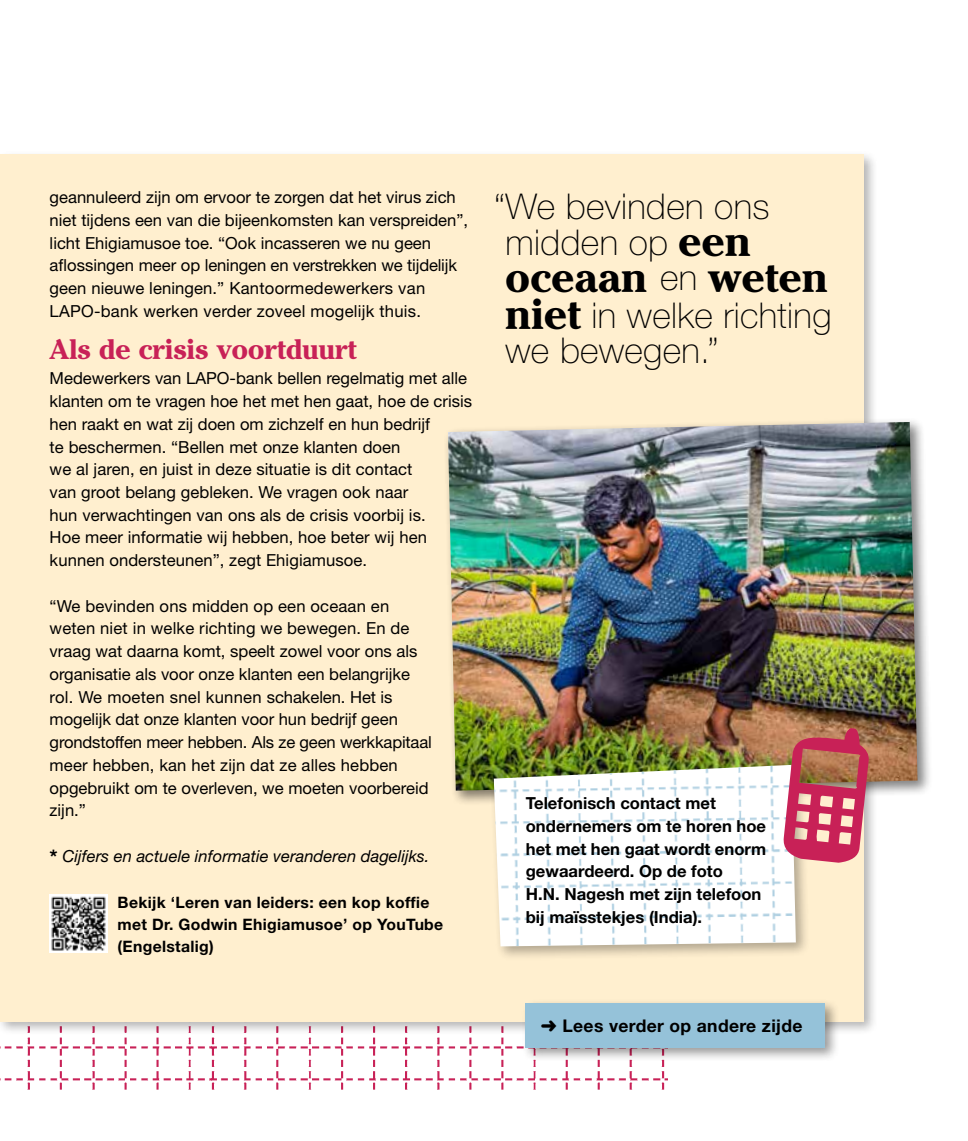
<style>
.page{position:relative;width:968px;height:1141px;background:#fff}
.page>*{position:absolute;margin:0;border:0;box-sizing:border-box;transform-origin:0 0}
.t1{font:700 42.18px "Cheltenham ITCBQ";letter-spacing:.01em;color:#000}
.t2{font:100 35.52px/35.7px "Helvetica Neue LT Std";letter-spacing:.01em;color:#000;text-align:center}
.t3{font:700 28px "Cheltenham ITCBQ";color:#c82157}
.t4{font:700 17.5px "Helvetica Neue LT Std";letter-spacing:.02em;color:#000}
.t5{font:16.62px/22.8px "Helvetica Neue LT Std";color:#000}
.t6{font:700 16.62px/22.8px "Helvetica Neue LT Std";color:#000}
.t7{font:italic 16.62px "Helvetica Neue LT Std";color:#000}
.t8{font:700 15.75px/21.9px "Helvetica Neue LT Std";letter-spacing:.02em;color:#000}
.s1{font-weight:700;font-style:normal;font-size:20.12px}
.s2{font-family:"Cheltenham ITCBQ";font-weight:700;font-size:42.18px}
.s3{font-family:"Helvetica Neue LT Std";font-weight:100;font-size:35.52px}
</style>
<div class="page">
<img style="left:0;top:1037px;width:212px;height:53px">
<img style="left:212px;top:1037px;width:456px;height:53px">
<div style="left:0;top:150px;width:878px;height:886px;background:#000;opacity:.3"></div>
<div style="left:0;top:155px;width:863px;height:867px;background:#ffefcf"></div>
<div style="left:443px;top:418px;width:489px;height:388px;background:#000;opacity:.5"></div>
<img style="left:448px;top:422px;width:469px;height:369px">
<div style="left:489px;top:761px;width:321px;height:200px;background:#000;opacity:.3"></div>
<img style="left:493px;top:765px;width:302px;height:181px">
<img style="left:50px;top:895px;width:58px;height:58px">
<div style="left:521px;top:999px;width:318px;height:63px;background:#000;opacity:.4"></div>
<div style="left:525px;top:1003px;width:299px;height:45px;background:#95c2d9"></div>
<svg style="left:782px;top:728px;width:87px;height:135px;background:#c96370"></svg>
<p class="t5" style="left:50px;top:186px;width:420px">geannuleerd zijn om ervoor te zorgen dat het virus zich niet tijdens een van die bijeenkomsten kan verspreiden”, licht Ehigiamusoe toe. “Ook incasseren we nu geen aflossingen meer op leningen en verstrekken we tijdelijk geen nieuwe leningen.” Kantoormedewerkers van LAPO-bank werken verder zoveel mogelijk thuis.</p>
<h3 class="t3" style="left:50px;top:333px;width:308px">Als de crisis voortduurt</h3>
<p class="t5" style="left:50px;top:367px;width:424px">Medewerkers van LAPO-bank bellen regelmatig met alle klanten om te vragen hoe het met hen gaat, hoe de crisis hen raakt en wat zij doen om zichzelf en hun bedrijf<br>te beschermen. “Bellen met onze klanten doen<br>we al jaren, en juist in deze situatie is dit contact<br>van groot belang gebleken. We vragen ook naar<br>hun verwachtingen van ons als de crisis voorbij is.<br>Hoe meer informatie wij hebben, hoe beter wij hen kunnen ondersteunen”, zegt Ehigiamusoe.</p>
<p class="t5" style="left:50px;top:594px;width:383px">“We bevinden ons midden op een oceaan en weten niet in welke richting we bewegen. En de vraag wat daarna komt, speelt zowel voor ons als organisatie als voor onze klanten een belangrijke rol. We moeten snel kunnen schakelen. Het is mogelijk dat onze klanten voor hun bedrijf geen grondstoffen meer hebben. Als ze geen werkkapitaal meer hebben, kan het zijn dat ze alles hebben opgebruikt om te overleven, we moeten voorbereid zijn.”</p>
<p class="t7" style="left:50px;top:846px;width:381px"><span class="s1">*</span> Cijfers en actuele informatie veranderen dagelijks.</p>
<p class="t8" style="left:118px;top:891px;width:327px">Bekijk ‘Leren van leiders: een kop koffie met Dr. Godwin Ehigiamusoe’ op YouTube (Engelstalig)</p>
<h2 class="t2" style="left:494px;top:189px;width:277px">“We bevinden ons midden op <span class="s2">een</span></h2>
<h1 class="t1" style="left:505px;top:253px;width:323px">oceaan <span class="s3">en</span> weten</h1>
<h2 class="t2" style="left:505px;top:297px;width:327px;text-align:left"><span class="s2">niet</span> in welke richting we bewegen.”</h2>
<p class="t6" style="left:525px;top:791px;width:242px">Telefonisch contact met ondernemers om te horen hoe het met hen gaat wordt enorm gewaardeerd. Op de foto<br>H.N. Nagesh met zijn telefoon bij maïsstekjes (India).</p>
<p class="t4" style="left:540px;top:1015px;width:263px">➜ Lees verder op andere zijde</p>
</div>
